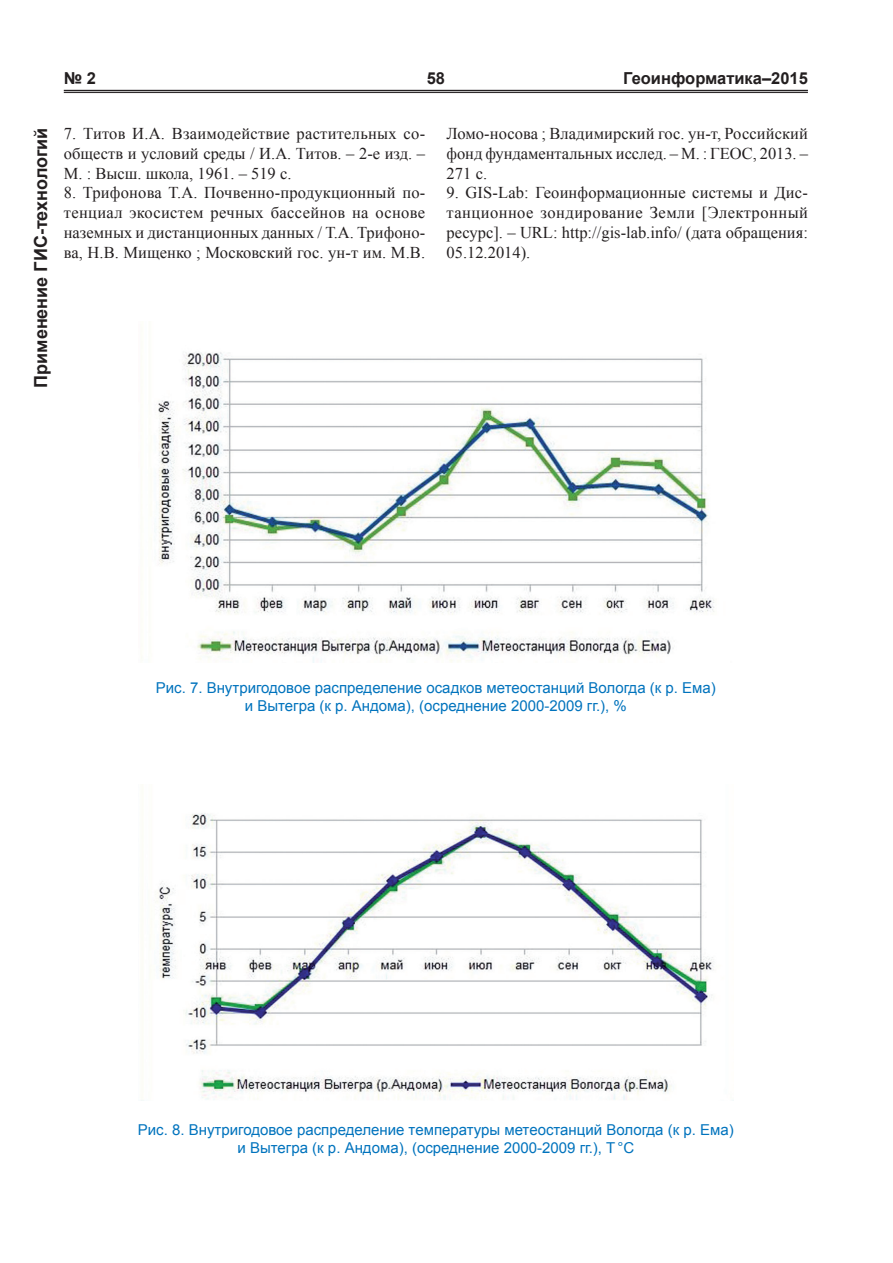
<style>
.page{position:relative;width:893px;height:1263px;background:#fff}
.page>*{position:absolute;margin:0;border:0;box-sizing:border-box;transform-origin:0 0}
.t1{font:700 18px "Arial";color:#231f20}
.t2{font:16.5px/19.8px "Times New Roman";color:#231f20;text-align:justify}
.t3{font:700 16.5px "Arial";color:#231f20}
.t4{font:15px/18px "Arial";color:#0073bd;text-align:center}
</style>
<div class="page">
<hr style="left:64px;top:90px;width:744px;height:1px;background:#231f20">
<hr style="left:64px;top:92px;width:744px;height:1px;background:#231f20">
<img style="left:157px;top:813px;width:557px;height:287px">
<img style="left:141px;top:352px;width:573px;height:310px">
<p class="t3" style="left:64px;top:68px;width:34px">№ 2</p>
<p class="t3" style="left:427px;top:68px;width:20px">58</p>
<p class="t3" style="left:623px;top:68px;width:186px">Геоинформатика–2015</p>
<p class="t1" style="left:29px;top:388px;width:262px;rotate:-90deg">Применение ГИС-технологий</p>
<p class="t2" style="left:64px;top:123px;width:363px">7. Титов И.А. Взаимодействие растительных со&shy;обществ и условий среды / И.А. Титов. – 2-е изд. – М. : Высш. школа, 1961. – 519 с.</p>
<p class="t2" style="left:64px;top:183px;width:363px">8. Трифонова Т.А. Почвенно-продукционный по&shy;тенциал экосистем речных бассейнов на основе наземных и дистанционных данных / Т.А. Трифоно&shy;ва, Н.В. Мищенко ; Московский гос. ун-т им. М.В.</p>
<p class="t2" style="left:446px;top:123px;width:363px">Ломо-носова ; Владимирский гос. ун-т, Российский фонд фундаментальных исслед. – М. : ГЕОС, 2013. – 271 с.</p>
<p class="t2" style="left:446px;top:183px;width:363px">9. GIS-Lab: Геоинформационные системы и Дис&shy;танционное зондирование Земли [Электронный ресурс]. – URL: http://gis-lab.info/ (дата обращения:<br>05.12.2014).</p>
<p class="t4" style="left:156px;top:679px;width:562px">Рис. 7. Внутригодовое распределение осадков метеостанций Вологда (к р. Ема) и Вытегра (к р. Андома), (осреднение 2000-2009 гг.), %</p>
<p class="t4" style="left:138px;top:1121px;width:597px">Рис. 8. Внутригодовое распределение температуры метеостанций Вологда (к р. Ема) и Вытегра (к р. Андома), (осреднение 2000-2009 гг.), Т°С</p>
</div>
